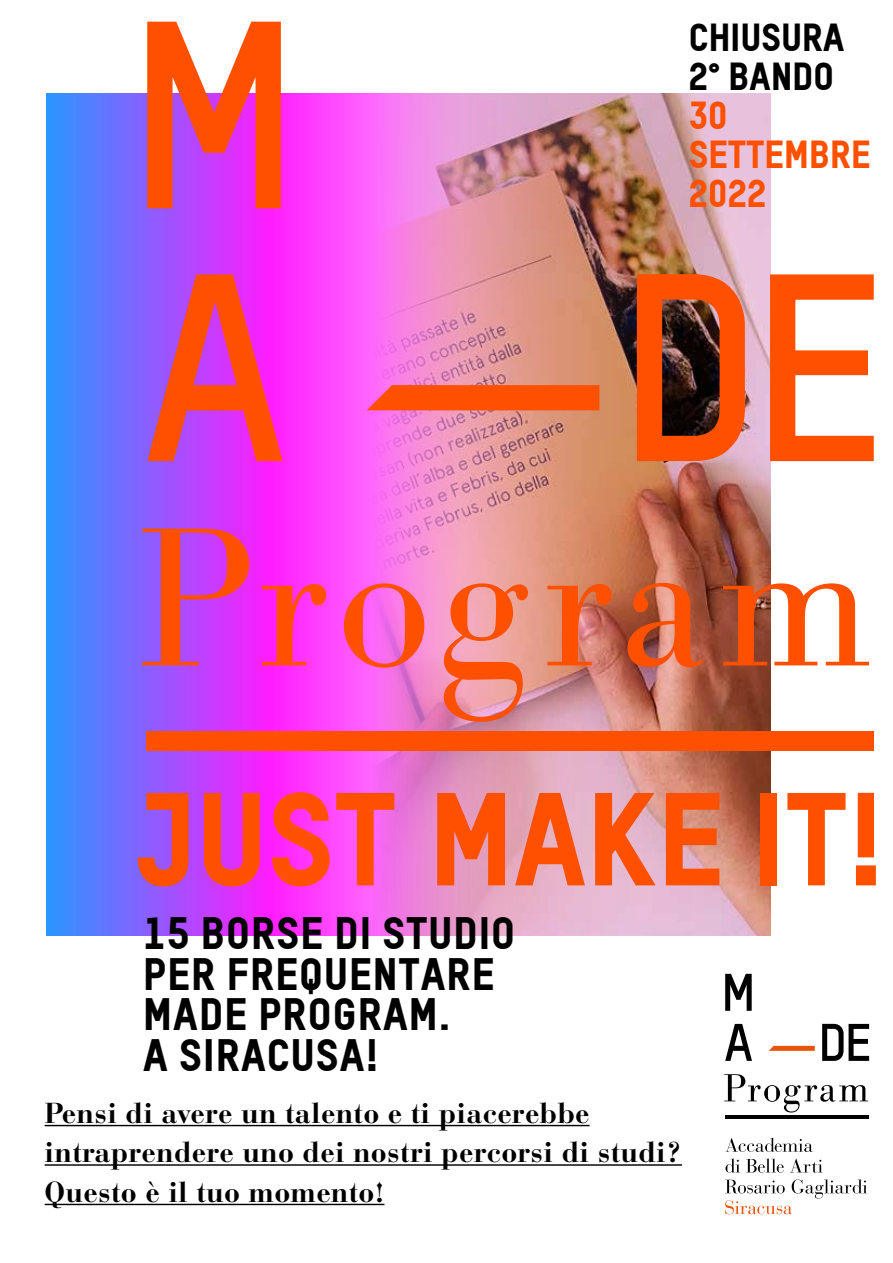
<style>
.page{position:relative;width:893px;height:1263px;background:#fff}
.page>*{position:absolute;margin:0;border:0;box-sizing:border-box;transform-origin:0 0}
.t1{font:129.75px "TSTAR Headline";letter-spacing:-.01em;color:#ff5000}
.t2{font:44.4px/41px "TSTAR Headline";letter-spacing:.01em;color:#000}
.t3{font:38.25px/39.2px "TSTAR Headline";letter-spacing:-.01em;color:#000}
.t4{font:38.25px/39.2px "TSTAR Headline";letter-spacing:-.01em;color:#ff5000}
.t5{font:700 28.65px/39.5px "Bauer Bodoni Std";letter-spacing:.01em;color:#000}
</style>
<div class="page">
<svg style="left:708px;top:94px;width:62px;height:841px;background:#ce999e"></svg>
<img style="left:47px;top:94px;width:661px;height:841px">
<div style="left:146px;top:731px;width:728px;height:19px;background:#ff5000"></div>
<hr style="left:45px;top:1125px;width:545px;height:1px;background:#000">
<hr style="left:45px;top:1164px;width:637px;height:2px;background:#000">
<hr style="left:45px;top:1204px;width:339px;height:1px;background:#000">
<hr style="left:725px;top:1115px;width:144px;height:4px;background:#000">
<svg style="left:725px;top:1179px;width:142px;height:35px"></svg>
<svg style="left:725px;top:1158px;width:98px;height:15px"></svg>
<svg style="left:726px;top:1137px;width:87px;height:15px"></svg>
<svg style="left:769px;top:1046px;width:46px;height:5px"></svg>
<svg style="left:725px;top:1024px;width:27px;height:37px"></svg>
<svg style="left:822px;top:1024px;width:47px;height:37px"></svg>
<svg style="left:725px;top:974px;width:27px;height:37px"></svg>
<svg style="left:724px;top:1074px;width:144px;height:38px"></svg>
<svg style="left:367px;top:385px;width:232px;height:25px;background:#fe510e"></svg>
<svg style="left:147px;top:274px;width:136px;height:187px;background:#df4493"></svg>
<svg style="left:637px;top:274px;width:108px;height:187px;background:#ae4113"></svg>
<svg style="left:770px;top:274px;width:104px;height:187px"></svg>
<svg style="left:147px;top:22px;width:134px;height:186px;background:#ef616a"></svg>
<img style="left:142px;top:528px;width:727px;height:194px">
<h3 class="t3" style="left:688px;top:17px;width:158px">CHIUSURA<br>2° BANDO</h3>
<h3 class="t4" style="left:688px;top:95px;width:184px">30<br>SETTEMBRE<br>2022</h3>
<h1 class="t1" style="left:136px;top:759px;width:751px">JUST MAKE IT!</h1>
<h2 class="t2" style="left:143px;top:911px;width:374px">15 BORSE DI STUDIO<br>PER FREQUENTARE<br>MADE PROGRAM.<br>A SIRACUSA!</h2>
<p class="t5" style="left:45px;top:1093px;width:639px">Pensi di avere un talento e ti piacerebbe intraprendere uno dei nostri percorsi di studi?<br>Questo è il tuo momento!</p>
</div>
